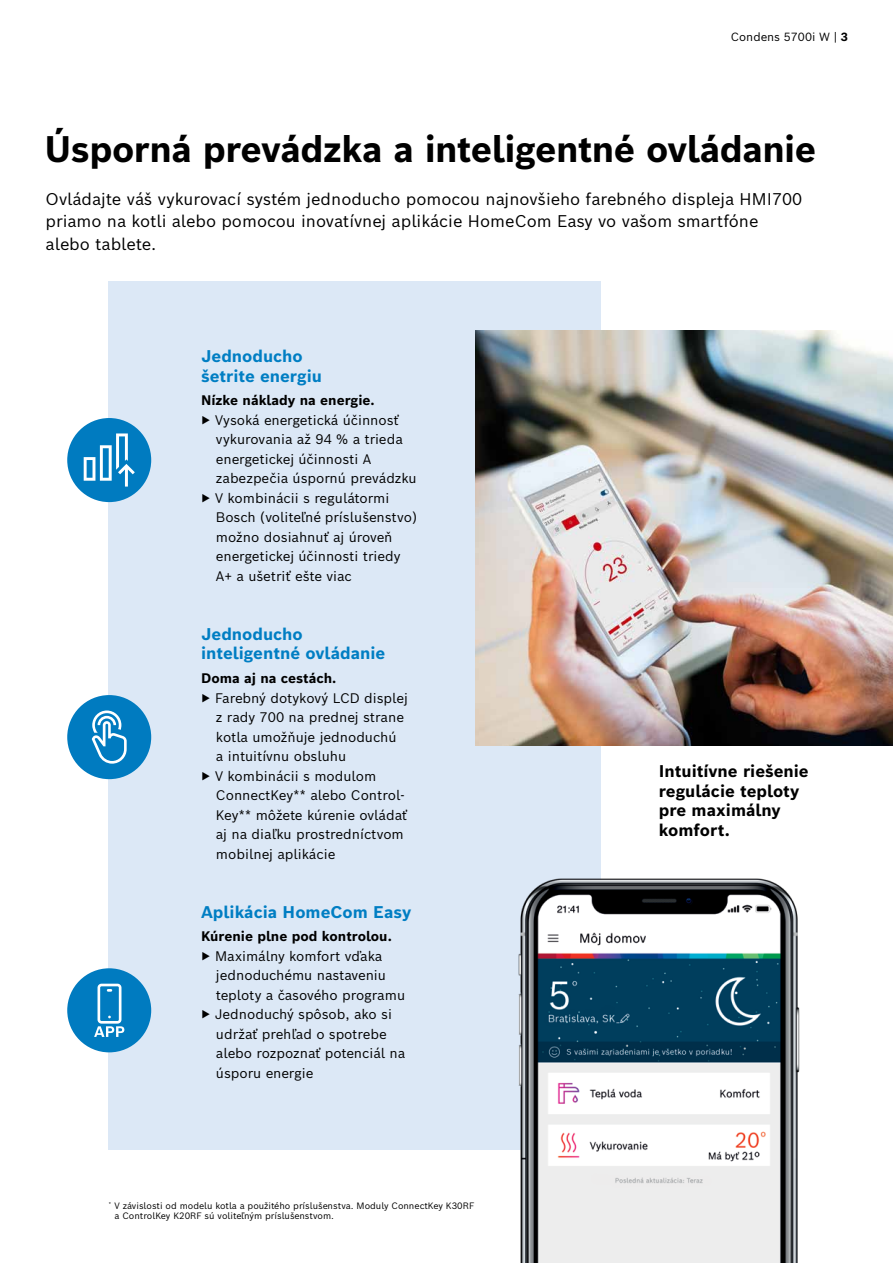
<style>
.page{position:relative;width:893px;height:1263px;background:#fff}
.page>*{position:absolute;margin:0;border:0;box-sizing:border-box;transform-origin:0 0}
.t1{font:700 36px "Bosch Sans";letter-spacing:-.015em;color:#000}
.t2{font:16.5px/22.5px "Bosch Sans";color:#000}
.t3{font:700 16.5px/19.8px "Bosch Sans";color:#007ec3}
.t4{font:700 16.5px/19.5px "Bosch Sans";color:#000}
.t5{font:13.5px "Bosch Sans";color:#000}
.t6{font:700 13.5px "Bosch Sans";color:#000}
.t7{font:11.55px "Bosch Sans";color:#000}
.t8{font:9px/10.8px "Bosch Sans";color:#000}
.s1{font-weight:700}
</style>
<div class="page">
<div style="left:109px;top:281px;width:492px;height:868px;background:#dce8f6"></div>
<img style="left:475px;top:330px;width:418px;height:416px">
<img style="left:502px;top:878px;width:298px;height:385px">
<svg style="left:67px;top:418px;width:84px;height:84px"></svg>
<svg style="left:67px;top:695px;width:84px;height:84px"></svg>
<svg style="left:67px;top:968px;width:84px;height:84px"></svg>
<p class="t7" style="left:731px;top:27px;width:119px">Condens 5700i W | <span class="s1">3</span></p>
<h1 class="t1" style="left:45px;top:119px;width:773px">Úsporná prevádzka a inteligentné ovládanie</h1>
<p class="t2" style="left:46px;top:186px;width:758px">Ovládajte váš vykurovací systém jednoducho pomocou najnovšieho farebného displeja HMI700 priamo na kotli alebo pomocou inovatívnej aplikácie HomeCom Easy vo vašom smartfóne alebo tablete.</p>
<p class="t3" style="left:201px;top:344px;width:122px">Jednoducho šetrite energiu</p>
<p class="t6" style="left:201px;top:389px;width:175px">Nízke náklady na energie.</p>
<p class="t5" style="left:201px;top:408px;width:199px"><span class="s1">▶</span> Vysoká energetická účinnosť</p>
<p class="t5" style="left:216px;top:428px;width:188px">vykurovania až 94 % a trieda</p>
<p class="t5" style="left:216px;top:447px;width:157px">energetickej účinnosti A</p>
<p class="t5" style="left:216px;top:467px;width:202px">zabezpečia úspornú prevádzku</p>
<p class="t5" style="left:201px;top:486px;width:190px"><span class="s1">▶</span> V kombinácii s regulátormi</p>
<p class="t5" style="left:216px;top:506px;width:203px">Bosch (voliteľné príslušenstvo)</p>
<p class="t5" style="left:216px;top:525px;width:178px">možno dosiahnuť aj úroveň</p>
<p class="t5" style="left:216px;top:545px;width:186px">energetickej účinnosti triedy</p>
<p class="t5" style="left:216px;top:564px;width:138px">A+ a ušetriť ešte viac</p>
<p class="t3" style="left:201px;top:622px;width:186px">Jednoducho inteligentné ovládanie</p>
<p class="t6" style="left:201px;top:667px;width:137px">Doma aj na cestách.</p>
<p class="t5" style="left:201px;top:686px;width:208px"><span class="s1">▶</span> Farebný dotykový LCD displej</p>
<p class="t5" style="left:216px;top:706px;width:190px">z rady 700 na prednej strane</p>
<p class="t5" style="left:216px;top:725px;width:182px">kotla umožňuje jednoduchú</p>
<p class="t5" style="left:216px;top:745px;width:132px">a intuitívnu obsluhu</p>
<p class="t5" style="left:201px;top:764px;width:177px"><span class="s1">▶</span> V kombinácii s modulom</p>
<p class="t5" style="left:216px;top:784px;width:190px">ConnectKey** alebo Control-</p>
<p class="t5" style="left:216px;top:803px;width:193px">Key** môžete kúrenie ovládať</p>
<p class="t5" style="left:216px;top:823px;width:189px">aj na diaľku prostredníctvom</p>
<p class="t5" style="left:216px;top:842px;width:121px">mobilnej aplikácie</p>
<p class="t3" style="left:201px;top:900px;width:212px">Aplikácia HomeCom Easy</p>
<p class="t6" style="left:201px;top:925px;width:192px">Kúrenie plne pod kontrolou.</p>
<p class="t5" style="left:201px;top:944px;width:183px"><span class="s1">▶</span> Maximálny komfort vďaka</p>
<p class="t5" style="left:216px;top:964px;width:172px">jednoduchému nastaveniu</p>
<p class="t5" style="left:216px;top:983px;width:191px">teploty a časového programu</p>
<p class="t5" style="left:201px;top:1003px;width:193px"><span class="s1">▶</span> Jednoduchý spôsob, ako si</p>
<p class="t5" style="left:216px;top:1022px;width:172px">udržať prehľad o spotrebe</p>
<p class="t5" style="left:216px;top:1042px;width:191px">alebo rozpoznať potenciál na</p>
<p class="t5" style="left:216px;top:1061px;width:99px">úsporu energie</p>
<p class="t8" style="left:114px;top:1199px;width:361px;text-indent:-6px"><sup>*</sup> V závislosti od modelu kotla a použitého príslušenstva. Moduly ConnectKey K30RF a ControlKey K20RF sú voliteľným príslušenstvom.</p>
<p class="t4" style="left:659px;top:760px;width:151px">Intuitívne riešenie regulácie teploty pre maximálny komfort.</p>
</div>
